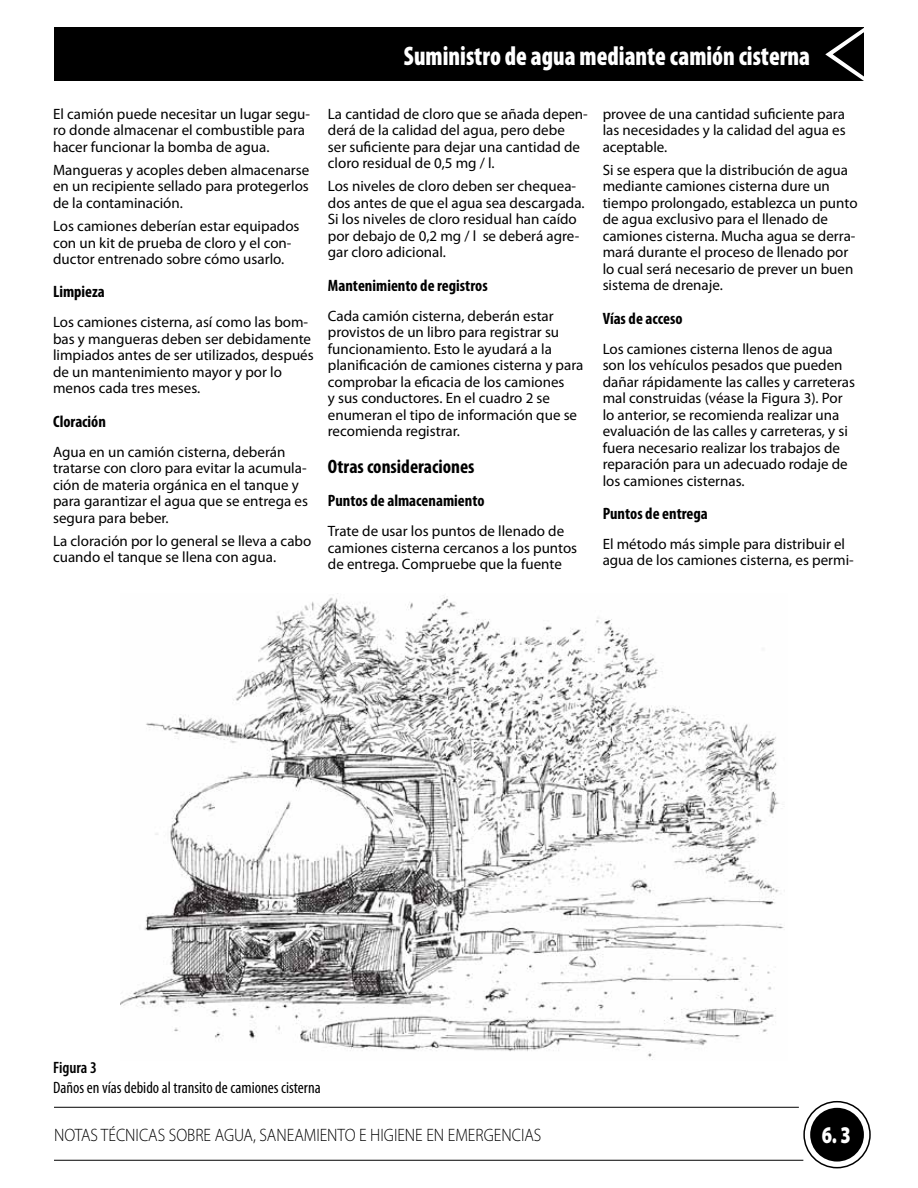
<style>
.page{position:relative;width:918px;height:1188px;background:#fff}
.page>*{position:absolute;margin:0;border:0;box-sizing:border-box;transform-origin:0 0}
.t1{font:900 condensed 27px "Myriad Pro";color:#fff;scale:.9 1}
.t2{font:900 24px "Myriad Pro";color:#fff;scale:.75 1}
.t3{font:700 condensed 19.5px "Myriad Pro";color:#000}
.t4{font:300 18px "Myriad Pro";color:#000;scale:.9 1}
.t5{font:700 condensed 16.5px "Myriad Pro";color:#000}
.t6{font:condensed 16.5px "Myriad Pro";color:#000}
.t7{font:600 condensed 16.5px "Myriad Pro";color:#000}
.t8{font:15px/16.5px "Myriad Pro";color:#000}
</style>
<div class="page">
<div style="left:54px;top:27px;width:810px;height:54px;background:#000"></div>
<hr style="left:54px;top:1160px;width:749px;height:1px;background:#000">
<hr style="left:54px;top:1107px;width:745px;height:1px;background:#000">
<svg style="left:804px;top:1102px;width:66px;height:66px"></svg>
<div style="left:803px;top:1101px;width:68px;height:67px;border:2px solid #000;border-radius:50%"></div>
<div style="left:810px;top:1108px;width:54px;height:54px;background:#000;border-radius:50%"></div>
<svg style="left:825px;top:28px;width:39px;height:53px"></svg>
<img style="left:120px;top:595px;width:665px;height:465px">
<h1 class="t1" style="left:404px;top:38px;width:453px">Suministro de agua mediante camión cisterna</h1>
<p class="t8" style="left:53px;top:105px;width:258px">El camión puede necesitar un lugar segu&shy;ro donde almacenar el combustible para hacer funcionar la bomba de agua.</p>
<p class="t8" style="left:53px;top:161px;width:258px;text-align:justify">Mangueras y acoples deben almacenarse en un recipiente sellado para protegerlos de la contaminación.</p>
<p class="t8" style="left:53px;top:218px;width:248px">Los camiones deberían estar equipados con un kit de prueba de cloro y el con&shy;ductor entrenado sobre cómo usarlo.</p>
<p class="t5" style="left:53px;top:282px;width:53px">Limpieza</p>
<p class="t8" style="left:53px;top:314px;width:262px">Los camiones cisterna, así como las bom&shy;bas y mangueras deben ser debidamente limpiados antes de ser utilizados, después de un mantenimiento mayor y por lo menos cada tres meses.</p>
<p class="t5" style="left:53px;top:411px;width:54px">Cloración</p>
<p class="t8" style="left:53px;top:443px;width:256px">Agua en un camión cisterna, deberán tratarse con cloro para evitar la acumula&shy;ción de materia orgánica en el tanque y para garantizar el agua que se entrega es segura para beber.</p>
<p class="t8" style="left:53px;top:532px;width:260px">La cloración por lo general se lleva a cabo cuando el tanque se llena con agua.</p>
<p class="t8" style="left:328px;top:105px;width:261px">La cantidad de cloro que se añada depen&shy;derá de la calidad del agua, pero debe<br>ser suficiente para dejar una cantidad de cloro residual de 0,5 mg / l.</p>
<p class="t8" style="left:328px;top:178px;width:258px">Los niveles de cloro deben ser chequea&shy;dos antes de que el agua sea descargada.<br>Si los niveles de cloro residual han caído por debajo de 0,2 mg / l se deberá agre&shy;gar cloro adicional.</p>
<p class="t5" style="left:328px;top:275px;width:161px">Mantenimiento de registros</p>
<p class="t8" style="left:328px;top:307px;width:257px">Cada camión cisterna, deberán estar provistos de un libro para registrar su funcionamiento. Esto le ayudará a la planificación de camiones cisterna y para comprobar la eficacia de los camiones<br>y sus conductores. En el cuadro 2 se enumeran el tipo de información que se recomienda registrar.</p>
<h3 class="t3" style="left:328px;top:454px;width:148px">Otras consideraciones</h3>
<p class="t5" style="left:328px;top:491px;width:158px">Puntos de almacenamiento</p>
<p class="t8" style="left:328px;top:523px;width:251px">Trate de usar los puntos de llenado de camiones cisterna cercanos a los puntos de entrega. Compruebe que la fuente</p>
<p class="t8" style="left:603px;top:105px;width:245px;text-align:justify">provee de una cantidad suficiente para las necesidades y la calidad del agua es aceptable.</p>
<p class="t8" style="left:603px;top:161px;width:256px">Si se espera que la distribución de agua mediante camiones cisterna dure un tiempo prolongado, establezca un punto de agua exclusivo para el llenado de camiones cisterna. Mucha agua se derra&shy;mará durante el proceso de llenado por lo cual será necesario de prever un buen sistema de drenaje.</p>
<p class="t5" style="left:603px;top:308px;width:81px">Vías de acceso</p>
<p class="t8" style="left:603px;top:340px;width:254px">Los camiones cisterna llenos de agua son los vehículos pesados que pueden dañar rápidamente las calles y carreteras mal construidas (véase la Figura 3). Por lo anterior, se recomienda realizar una evaluación de las calles y carreteras, y si fuera necesario realizar los trabajos de reparación para un adecuado rodaje de los camiones cisternas.</p>
<p class="t5" style="left:603px;top:503px;width:107px">Puntos de entrega</p>
<p class="t8" style="left:603px;top:535px;width:253px">El método más simple para distribuir el agua de los camiones cisterna, es permi-</p>
<p class="t7" style="left:53px;top:1057px;width:45px">Figura 3</p>
<p class="t6" style="left:53px;top:1077px;width:269px">Daños en vías debido al transito de camiones cisterna</p>
<p class="t4" style="left:54px;top:1124px;width:543px">NOTAS TÉCNICAS SOBRE AGUA, SANEAMIENTO E HIGIENE EN EMERGENCIAS</p>
<h2 class="t2" style="left:822px;top:1119px;width:41px">6. 3</h2>
</div>
